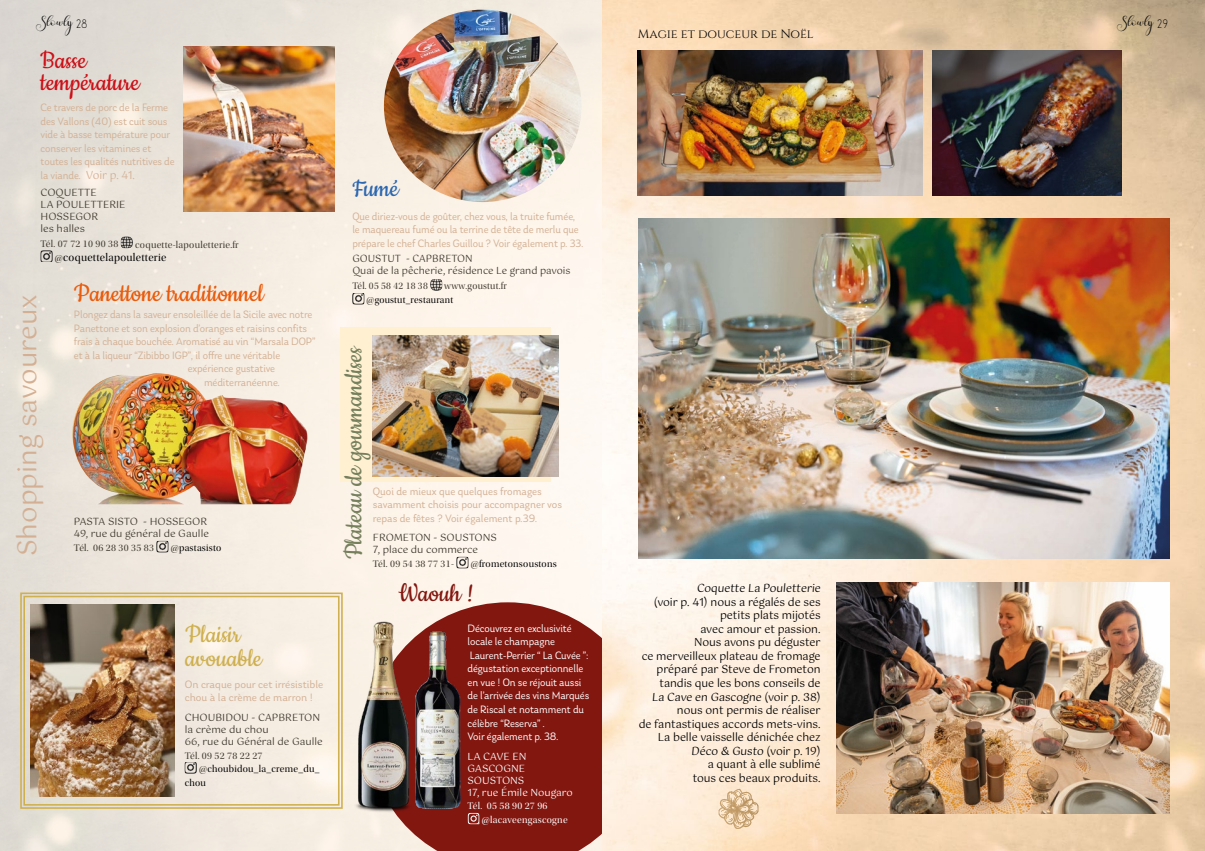
<style>
.page{position:relative;width:1205px;height:851px;background:#fff}
.page>*{position:absolute;margin:0;border:0;box-sizing:border-box;transform-origin:0 0}
.t1{font:28.75px "Cookie";color:#76805d}
.t2{font:28.75px "Cookie";color:#ea5b0b}
.t3{font:28.75px/22.5px "Cookie";color:#cd1018}
.t4{font:28.75px/23.8px "Cookie";color:#cfb050}
.t5{font:28.75px "Cookie";color:#821710}
.t6{font:28.75px "Cookie";color:#2c68b1}
.t7{font:26.25px "Gotu";color:#d3b094}
.t8{font:12.75px "claudia";color:#000;scale:1.25 1}
.t9{font:12.5px "Cinzel";letter-spacing:-.01em;color:#000}
.t10{font:11.25px/13.5px "Laca";letter-spacing:-.01em;color:#d3b094;scale:.95 1}
.t11{font:11.25px/13.5px "Gotu";letter-spacing:-.005em;color:#000;text-align:right;scale:.96 1}
.t12{font:11.25px/13.5px "Laca";letter-spacing:-.01em;color:#fff;scale:.95 1}
.t13{font:11.25px/13.5px "Laca";letter-spacing:-.01em;color:#d3b094}
.t14{font:11.25px "Utopia Std Disp";letter-spacing:.025em;color:#000}
.t15{font:10px/12px "Gotu";color:#3f392f}
.t16{font:10px "Utopia Std Disp";letter-spacing:.025em;color:#3f392f}
.t17{font:10px/13.8px "Utopia Std Disp";letter-spacing:.025em;color:#000}
.t18{font:10px/12px "Gotu";color:#fff}
.t19{font:10px/13.8px "Utopia Std Disp";letter-spacing:.025em;color:#fff}
.s1{font-size:17.38px}
.s2{font-size:18.12px}
.s3{font-family:"Gotu"}
.s4{font-size:10px;color:#3f392f}
.s5{color:#3f392f}
</style>
<div class="page">
<img style="left:0;top:0;width:1205px;height:850px">
<img style="left:67px;top:373px;width:242px;height:131px">
<svg style="left:156px;top:541px;width:12px;height:11px"></svg>
<svg style="left:19px;top:591px;width:324px;height:218px;background:#f2e9db"></svg>
<div style="left:23px;top:595px;width:316px;height:210px;border:2px solid #cfb050"></div>
<svg style="left:370px;top:602px;width:276px;height:248px;background:#a5574d"></svg>
<svg style="left:467px;top:812px;width:12px;height:12px"></svg>
<div style="left:340px;top:327px;width:211px;height:154px;background:#fff0d1"></div>
<img style="left:384px;top:10px;width:197px;height:192px">
<img style="left:31px;top:604px;width:144px;height:192px">
<img style="left:638px;top:219px;width:531px;height:339px">
<img style="left:933px;top:51px;width:188px;height:144px">
<img style="left:373px;top:335px;width:185px;height:141px">
<svg style="left:121px;top:236px;width:12px;height:12px"></svg>
<svg style="left:41px;top:250px;width:12px;height:12px"></svg>
<img style="left:638px;top:51px;width:284px;height:144px">
<img style="left:836px;top:582px;width:333px;height:231px">
<img style="left:183px;top:47px;width:151px;height:165px">
<svg style="left:430px;top:279px;width:12px;height:12px"></svg>
<svg style="left:352px;top:293px;width:12px;height:11px"></svg>
<svg style="left:185px;top:762px;width:12px;height:11px"></svg>
<svg style="left:456px;top:556px;width:12px;height:12px"></svg>
<img style="left:354px;top:618px;width:64px;height:195px">
<img style="left:416px;top:631px;width:44px;height:177px">
<svg style="left:718px;top:788px;width:40px;height:41px;background:#e6caa7"></svg>
<p class="t8" style="left:35px;top:14px;width:43px"><span class="s1">S</span>lowl<span class="s2">y</span> <sub>28</sub></p>
<p class="t8" style="left:1116px;top:14px;width:43px"><span class="s1">S</span>lowl<span class="s2">y</span> <sub>29</sub></p>
<p class="t9" style="left:638px;top:27px;width:177px">Magie et douceur de Noël</p>
<h1 class="t3" style="left:41px;top:50px;width:100px">Basse température</h1>
<p class="t10" style="left:41px;top:101px;width:143px">Ce travers de porc de la Ferme des Vallons (40) est cuit sous vide à basse température pour conserver les vitamines et toutes les qualités nutritives de la viande. <span class="s3">Voir p. 41.</span></p>
<p class="t15" style="left:41px;top:186px;width:86px">COQUETTE<br>LA POULETTERIE<br>HOSSEGOR<br>les halles</p>
<p class="t16" style="left:41px;top:238px;width:79px">Tél. 07 72 10 90 38</p>
<p class="t16" style="left:135px;top:239px;width:105px">coquette-lapouletterie.fr</p>
<p class="t14" style="left:55px;top:251px;width:113px"><span class="s4">@</span>coquettelapouletterie</p>
<h2 class="t7" style="left:12px;top:556px;width:263px;rotate:-90deg">Shopping savoureux</h2>
<h1 class="t2" style="left:74px;top:278px;width:191px">Panettone traditionnel</h1>
<p class="t10" style="left:74px;top:308px;width:252px">Plongez dans la saveur ensoleillée de la Sicile avec notre</p>
<p class="t10" style="left:74px;top:321px;width:247px">Panettone et son explosion d’oranges et raisins confits</p>
<p class="t10" style="left:74px;top:335px;width:256px">frais à chaque bouchée. Aromatisé au vin “Marsala DOP”</p>
<p class="t10" style="left:74px;top:348px;width:219px">et à la liqueur “Zibibbo IGP”, il offre une véritable</p>
<p class="t10" style="left:188px;top:362px;width:94px">expérience gustative</p>
<p class="t10" style="left:204px;top:375px;width:81px">méditerranéenne.</p>
<p class="t15" style="left:74px;top:516px;width:136px">PASTA SISTO - HOSSEGOR<br>49, rue du général de Gaulle</p>
<p class="t16" style="left:74px;top:542px;width:82px">Tél. 06 28 30 35 83</p>
<p class="t17" style="left:171px;top:541px;width:52px"><span class="s5">@</span>pastasisto</p>
<h1 class="t4" style="left:185px;top:623px;width:78px">Plaisir avouable</h1>
<p class="t13" style="left:185px;top:677px;width:140px">On craque pour cet irrésistible chou à la crème de marron !</p>
<p class="t15" style="left:185px;top:711px;width:140px">CHOUBIDOU - CAPBRETON la crème du chou<br>66, rue du Général de Gaulle</p>
<p class="t16" style="left:185px;top:749px;width:79px">Tél. 09 52 78 22 27</p>
<p class="t17" style="left:199px;top:762px;width:122px"><span class="s5">@</span>choubidou_la_creme_du_</p>
<p class="t17" style="left:185px;top:776px;width:23px">chou</p>
<h1 class="t6" style="left:352px;top:173px;width:48px">Fumé</h1>
<p class="t10" style="left:352px;top:209px;width:245px">Que diriez-vous de goûter, chez vous, la truite fumée, le maquereau fumé ou la terrine de tête de merlu que prépare le chef Charles Guillou ? Voir également p. 33.</p>
<p class="t15" style="left:352px;top:253px;width:220px">GOUSTUT - CAPBRETON<br>Quai de la pêcherie, résidence Le grand pavois</p>
<p class="t16" style="left:352px;top:281px;width:77px">Tél. 05 58 42 18 38</p>
<p class="t17" style="left:367px;top:279px;width:142px;text-indent:78px"><span class="s5">www.goustut.fr @</span>goustut_restaurant</p>
<h1 class="t1" style="left:339px;top:559px;width:215px;rotate:-90deg">Plateau de gourmandises</h1>
<p class="t13" style="left:373px;top:484px;width:191px">Quoi de mieux que quelques fromages savamment choisis pour accompagner vos repas de fêtes ? Voir également p.39.</p>
<p class="t15" style="left:373px;top:531px;width:125px">FROMETON - SOUSTONS<br>7, place du commerce</p>
<p class="t16" style="left:373px;top:558px;width:83px">Tél. 09 54 38 77 31-</p>
<p class="t17" style="left:471px;top:557px;width:88px"><span class="s5">@</span>frometonsoustons</p>
<h1 class="t5" style="left:398px;top:578px;width:77px">Waouh !</h1>
<p class="t11" style="left:639px;top:581px;width:193px">Coquette La Pouletterie<br>(voir p. 41) nous a régalés de ses petits plats mijotés<br>avec amour et passion.<br>Nous avons pu déguster<br>ce merveilleux plateau de fromage préparé par Steve de Frometon tandis que les bons conseils de<br>La Cave en Gascogne (voir p. 38) nous ont permis de réaliser<br>de fantastiques accords mets-vins.<br>La belle vaisselle dénichée chez<br>Déco &amp; Gusto (voir p. 19)<br>a quant à elle sublimé<br>tous ces beaux produits.</p>
<p class="t12" style="left:467px;top:621px;width:130px">Découvrez en exclusivité locale le champagne<br>Laurent-Perrier “ La Cuvée ”: dégustation exceptionnelle en vue ! On se réjouit aussi de l’arrivée des vins Marqués de Riscal et notamment du célèbre “Reserva” .<br>Voir également p. 38.</p>
<p class="t18" style="left:467px;top:750px;width:107px">LA CAVE EN<br>GASCOGNE<br>SOUSTONS<br>17, rue Émile Nougaro</p>
<p class="t19" style="left:482px;top:799px;width:87px;text-indent:-14px">Tél. 05 58 90 27 96 @lacaveengascogne</p>
</div>
